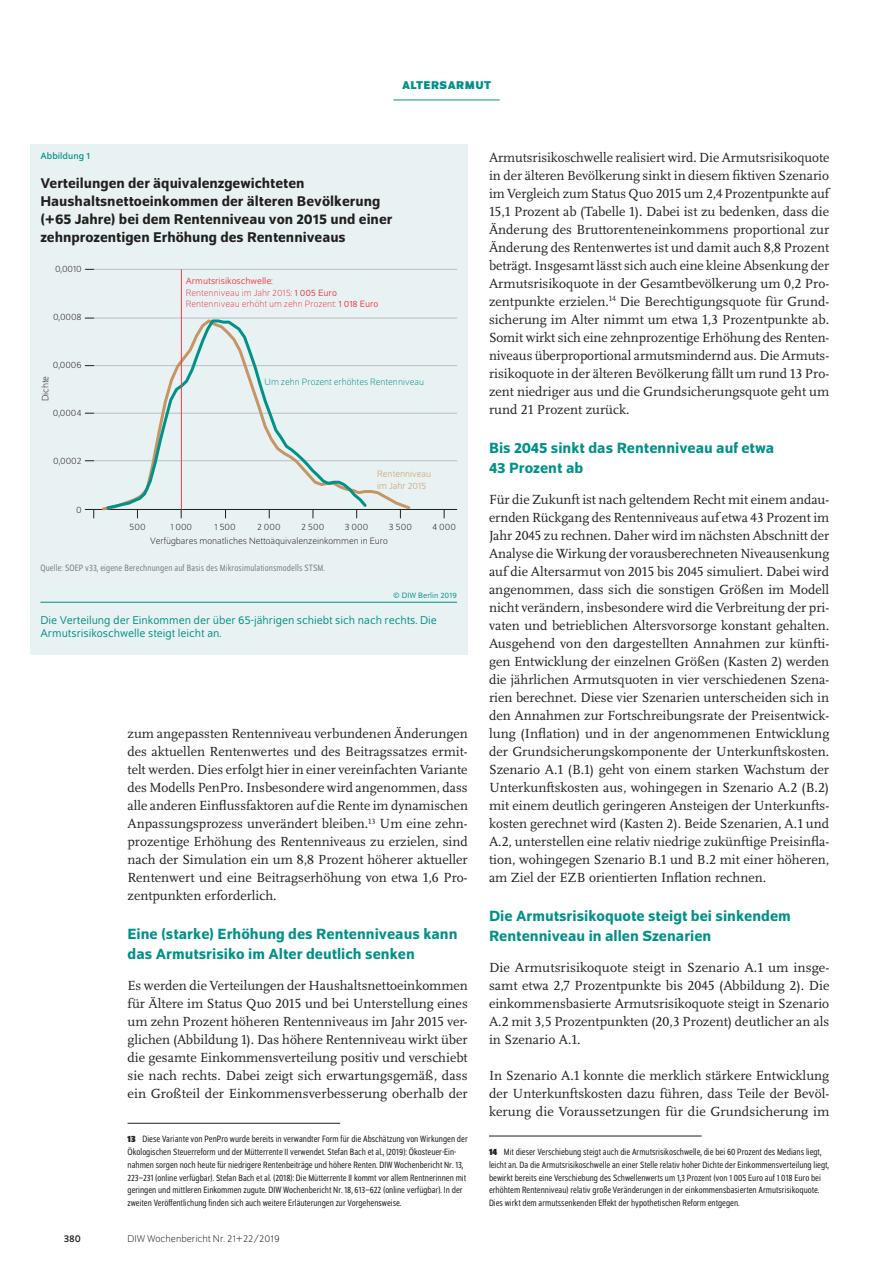
<style>
.page{position:relative;width:893px;height:1263px;background:#fff}
.page>*{position:absolute;margin:0;border:0;box-sizing:border-box;transform-origin:0 0}
.t1{font:500 15.75px/19.5px "Schumpeter";color:#009188}
.t2{font:500 15px/18px "Schumpeter";color:#231f20}
.t3{font:13.8px/18px "Scala Pro";color:#231f20;text-align:justify}
.t4{font:12px/13.5px "Schumpeter Blond";color:#009188}
.t5{font:700 12px "Schumpeter";color:#009188}
.t6{font:300 10.5px "Schumpeter";color:#231f20}
.t7{font:10.5px "Schumpeter";color:#231f20}
.t8{font:semi-condensed 9.75px/12.8px "Schumpeter Blond";color:#231f20}
.t9{font:300 9.75px "Schumpeter";color:#231f20}
.t10{font:semi-condensed 9.75px "Schumpeter Blond";letter-spacing:.01em;color:#808285}
.t11{font:300 9.75px/11.2px "Schumpeter";color:#ee3d49}
.t12{font:300 9.75px "Schumpeter";color:#009188}
.t13{font:300 9.75px/11.2px "Schumpeter";color:#c59565}
.t14{font:9.75px "Schumpeter Blond";color:#ee3d49}
.t15{font:9.75px "Schumpeter";letter-spacing:.01em;color:#009188}
.t16{font:8.25px "Schumpeter Blond";letter-spacing:.01em;color:#009188}
.s1{font-family:"Schumpeter Blond";font-weight:400}
.s2{font-family:"Schumpeter";font-weight:700}
</style>
<div class="page">
<hr style="left:393px;top:100px;width:107px;height:1px;background:#009188">
<hr style="left:489px;top:1135px;width:213px;height:1px;background:#231f20">
<hr style="left:128px;top:1123px;width:212px;height:1px;background:#231f20">
<div style="left:30px;top:144px;width:438px;height:510px;background:#e9f2f2"></div>
<hr style="left:94px;top:269px;width:363px;height:1px;background:#bcbdc0">
<hr style="left:94px;top:318px;width:363px;height:1px;background:#bcbdc0">
<hr style="left:94px;top:365px;width:363px;height:1px;background:#bcbdc0">
<hr style="left:94px;top:413px;width:363px;height:1px;background:#bcbdc0">
<hr style="left:94px;top:460px;width:363px;height:1px;background:#bcbdc0">
<hr style="left:94px;top:509px;width:363px;height:1px;background:#231f20">
<svg style="left:85px;top:509px;width:9px;height:9px"></svg>
<svg style="left:100px;top:317px;width:313px;height:195px"></svg>
<svg style="left:104px;top:318px;width:265px;height:193px"></svg>
<hr style="left:181px;top:269px;width:1px;height:240px;background:#ee3d49">
<hr style="left:40px;top:602px;width:417px;height:1px;background:#009188">
<p class="t5" style="left:402px;top:79px;width:18px">ALTERSARMUT</p>
<p class="t15" style="left:40px;top:151px;width:51px">Abbildung 1</p>
<p class="t2" style="left:40px;top:174px;width:354px">Verteilungen der äquivalenzgewichteten Haushaltsnettoeinkommen der älteren Bevölkerung (+65 Jahre) bei dem Rentenniveau von 2015 und einer zehnprozentigen Erhöhung des Rentenniveaus</p>
<p class="t9" style="left:55px;top:264px;width:28px">0,0010</p>
<p class="t9" style="left:53px;top:312px;width:30px">0,0008</p>
<p class="t9" style="left:53px;top:360px;width:30px">0,0006</p>
<p class="t9" style="left:41px;top:401px;width:27px;rotate:-90deg">Dichte</p>
<p class="t9" style="left:53px;top:409px;width:30px">0,0004</p>
<p class="t9" style="left:53px;top:457px;width:30px">0,0002</p>
<p class="t9" style="left:76px;top:505px;width:7px">0</p>
<p class="t14" style="left:186px;top:277px;width:89px">Armutsrisikoschwelle:</p>
<p class="t11" style="left:186px;top:287px;width:194px">Rentenniveau im Jahr 2015: <span class="s1">1 005 Euro<br></span>Rentenniveau erhöht um zehn Prozent: <span class="s1">1 018 Euro</span></p>
<p class="t12" style="left:265px;top:377px;width:161px">Um zehn Prozent erhöhtes Rentenniveau</p>
<p class="t13" style="left:377px;top:469px;width:56px">Rentenniveau im Jahr 2015</p>
<p class="t9" style="left:129px;top:522px;width:18px">500</p>
<p class="t9" style="left:170px;top:522px;width:23px">1 000</p>
<p class="t9" style="left:214px;top:522px;width:23px">1 500</p>
<p class="t9" style="left:257px;top:522px;width:25px">2 000</p>
<p class="t9" style="left:301px;top:522px;width:25px">2 500</p>
<p class="t9" style="left:345px;top:522px;width:25px">3 000</p>
<p class="t9" style="left:388px;top:522px;width:25px">3 500</p>
<p class="t9" style="left:432px;top:522px;width:25px">4 000</p>
<p class="t9" style="left:150px;top:536px;width:239px">Verfügbares monatliches Nettoäquivalenzeinkommen in Euro</p>
<p class="t10" style="left:40px;top:563px;width:286px">Quelle: SOEP v33, eigene Berechnungen auf Basis des Mikrosimulationsmodells STSM.</p>
<p class="t16" style="left:393px;top:591px;width:66px">© DIW Berlin 2019</p>
<p class="t4" style="left:40px;top:614px;width:398px">Die Verteilung der Einkommen der über 65-jährigen schiebt sich nach rechts. Die<br>Armutsrisikoschwelle steigt leicht an.</p>
<p class="t3" style="left:128px;top:724px;width:342px">zum angepassten Rentenniveau verbundenen Änderungen des aktuellen Rentenwertes und des Beitragssatzes ermit&shy;telt werden. Dies erfolgt hier in einer vereinfachten Variante des Modells PenPro. Insbesondere wird angenommen, dass alle anderen Einflussfaktoren auf die Rente im dynamischen Anpassungsprozess unverändert bleiben.<sup>13</sup> Um eine zehn&shy;prozentige Erhöhung des Rentenniveaus zu erzielen, sind nach der Simulation ein um 8,8 Prozent höherer aktueller Rentenwert und eine Beitragserhöhung von etwa 1,6 Pro&shy;zentpunkten erforderlich.</p>
<p class="t1" style="left:128px;top:924px;width:331px">Eine (starke) Erhöhung des Rentenniveaus kann das Armutsrisiko im Alter deutlich senken</p>
<p class="t3" style="left:128px;top:976px;width:342px">Es werden die Verteilungen der Haushaltsnettoeinkommen für Ältere im Status Quo 2015 und bei Unterstellung eines um zehn Prozent höheren Rentenniveaus im Jahr 2015 ver&shy;glichen (Abbildung 1). Das höhere Rentenniveau wirkt über die gesamte Einkommensverteilung positiv und verschiebt sie nach rechts. Dabei zeigt sich erwartungsgemäß, dass ein Großteil der Einkommensverbesserung oberhalb der</p>
<p class="t8" style="left:128px;top:1133px;width:342px"><span class="s2">13</span> Diese Variante von PenPro wurde bereits in verwandter Form für die Abschätzung von Wirkungen der Ökologischen Steuerreform und der Mütterrente II verwendet. Stefan Bach et al., (2019): Ökosteuer-Ein&shy;nahmen sorgen noch heute für niedrigere Rentenbeiträge und höhere Renten. DIW Wochenbericht Nr. 13, 223–231 (online verfügbar). Stefan Bach et al. (2018): Die Mütterrente II kommt vor allem Rentnerinnen mit geringen und mittleren Einkommen zugute. DIW Wochenbericht Nr. 18, 613–622 (online verfügbar). In der zweiten Veröffentlichung finden sich auch weitere Erläuterungen zur Vorgehensweise.</p>
<p class="t7" style="left:64px;top:1233px;width:19px">380</p>
<p class="t6" style="left:128px;top:1234px;width:154px">DIW Wochenbericht Nr. 21+22/2019</p>
<p class="t3" style="left:489px;top:148px;width:342px">Armutsrisikoschwelle realisiert wird. Die Armutsrisikoquote in der älteren Bevölkerung sinkt in diesem fiktiven Szenario im Vergleich zum Status Quo 2015 um 2,4 Prozentpunkte auf 15,1 Prozent ab (Tabelle 1). Dabei ist zu bedenken, dass die Änderung des Bruttorenteneinkommens proportional zur Änderung des Rentenwertes ist und damit auch 8,8 Prozent beträgt. Insgesamt lässt sich auch eine kleine Absenkung der Armutsrisikoquote in der Gesamtbevölkerung um 0,2 Pro&shy;zentpunkte erzielen.<sup>14</sup> Die Berechtigungsquote für Grund&shy;sicherung im Alter nimmt um etwa 1,3 Prozentpunkte ab.<br>Somit wirkt sich eine zehnprozentige Erhöhung des Renten&shy;niveaus überproportional armutsmindernd aus. Die Armuts&shy;risikoquote in der älteren Bevölkerung fällt um rund 13 Pro&shy;zent niedriger aus und die Grundsicherungsquote geht um rund 21 Prozent zurück.</p>
<p class="t1" style="left:489px;top:438px;width:287px">Bis 2045 sinkt das Rentenniveau auf etwa<br>43 Prozent ab</p>
<p class="t3" style="left:489px;top:490px;width:342px">Für die Zukunft ist nach geltendem Recht mit einem andau&shy;ernden Rückgang des Rentenniveaus auf etwa 43 Prozent im Jahr 2045 zu rechnen. Daher wird im nächsten Abschnitt der Analyse die Wirkung der vorausberechneten Niveausenkung auf die Altersarmut von 2015 bis 2045 simuliert. Dabei wird angenommen, dass sich die sonstigen Größen im Modell nicht verändern, insbesondere wird die Verbreitung der pri&shy;vaten und betrieblichen Altersvorsorge konstant gehalten.<br>Ausgehend von den dargestellten Annahmen zur künfti&shy;gen Entwicklung der einzelnen Größen (Kasten 2) werden die jährlichen Armutsquoten in vier verschiedenen Szena&shy;rien berechnet. Diese vier Szenarien unterscheiden sich in den Annahmen zur Fortschreibungsrate der Preisentwick&shy;lung (Inflation) und in der angenommenen Entwicklung der Grundsicherungskomponente der Unterkunftskosten.<br>Szenario A.1 (B.1) geht von einem starken Wachstum der Unterkunftskosten aus, wohingegen in Szenario A.2 (B.2) mit einem deutlich geringeren Ansteigen der Unterkunfts&shy;kosten gerechnet wird (Kasten 2). Beide Szenarien, A.1 und A.2, unterstellen eine relativ niedrige zukünftige Preisinfla&shy;tion, wohingegen Szenario B.1 und B.2 mit einer höheren, am Ziel der EZB orientierten Inflation rechnen.</p>
<p class="t1" style="left:489px;top:906px;width:303px">Die Armutsrisikoquote steigt bei sinkendem<br>Rentenniveau in allen Szenarien</p>
<p class="t3" style="left:489px;top:958px;width:342px">Die Armutsrisikoquote steigt in Szenario A.1 um insge&shy;samt etwa 2,7 Prozentpunkte bis 2045 (Abbildung 2). Die einkommensbasierte Armutsrisikoquote steigt in Szenario A.2 mit 3,5 Prozentpunkten (20,3 Prozent) deutlicher an als in Szenario A.1.</p>
<p class="t3" style="left:489px;top:1066px;width:342px">In Szenario A.1 konnte die merklich stärkere Entwicklung der Unterkunftskosten dazu führen, dass Teile der Bevöl&shy;kerung die Voraussetzungen für die Grundsicherung im</p>
<p class="t8" style="left:489px;top:1146px;width:341px"><span class="s2">14</span> Mit dieser Verschiebung steigt auch die Armutsrisikoschwelle, die bei 60 Prozent des Medians liegt, leicht an. Da die Armutsrisikoschwelle an einer Stelle relativ hoher Dichte der Einkommensverteilung liegt, bewirkt bereits eine Verschiebung des Schwellenwerts um 1,3 Prozent (von 1 005 Euro auf 1 018 Euro bei erhöhtem Rentenniveau) relativ große Veränderungen in der einkommensbasierten Armutsrisikoquote.<br>Dies wirkt dem armutssenkenden Effekt der hypothetischen Reform entgegen.</p>
</div>
